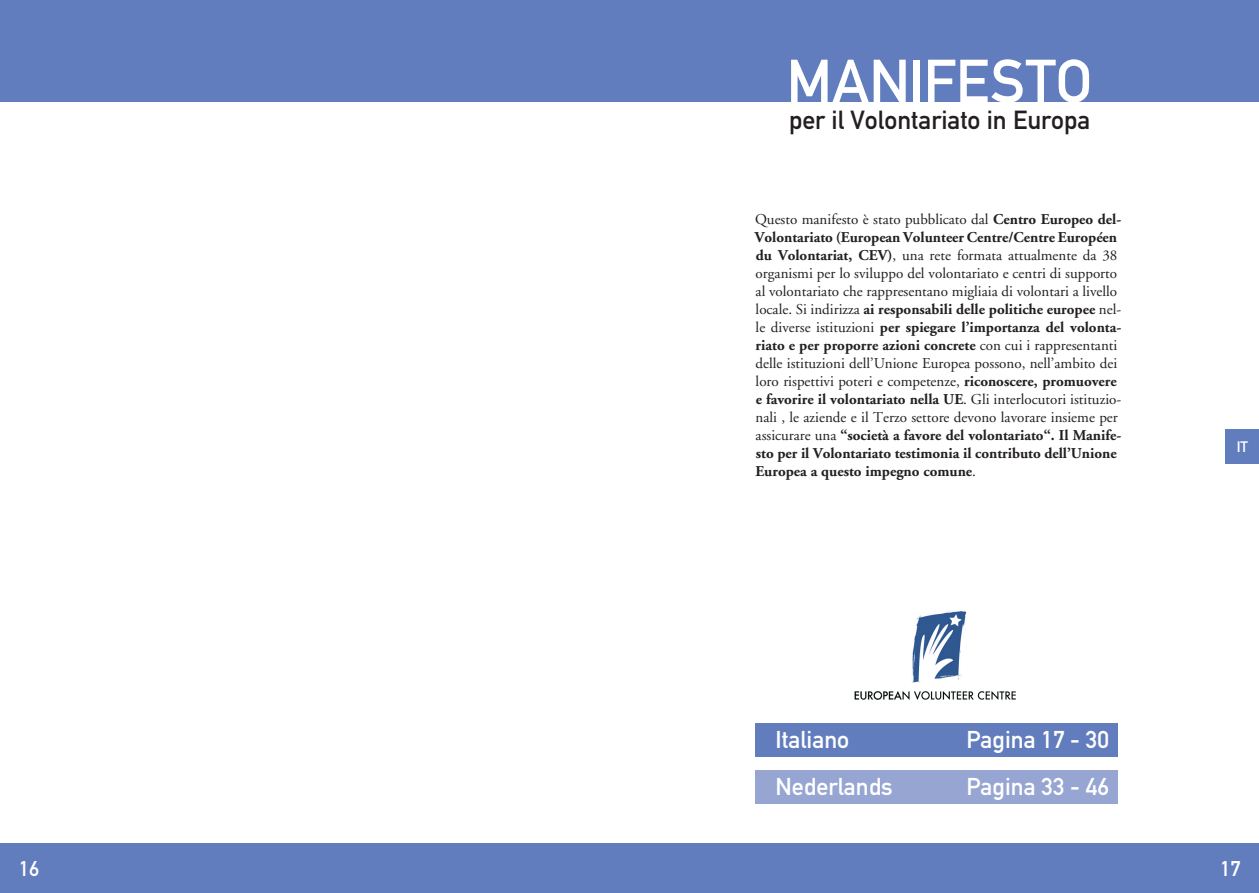
<style>
.page{position:relative;width:1259px;height:893px;background:#fff}
.page>*{position:absolute;margin:0;border:0;box-sizing:border-box;transform-origin:0 0}
.t1{font:60px "DIN Mittelschrift LT";color:#fff}
.t2{font:25.8px "DIN Mittelschrift LT";color:#231f20}
.t3{font:24px "DIN Mittelschrift LT";color:#fff}
.t4{font:21px "DIN Mittelschrift LT";color:#fff}
.t5{font:15px/18px "Adobe Garamond LT";color:#231f20}
.t6{font:15px "DIN Mittelschrift LT";color:#fff}
.s1{font-weight:700}
</style>
<div class="page">
<div style="left:0;top:0;width:629px;height:102px;background:#627dbd"></div>
<div style="left:0;top:843px;width:629px;height:50px;background:#627dbd"></div>
<div style="left:1225px;top:429px;width:34px;height:34px;background:#627dbd"></div>
<div style="left:629px;top:0;width:630px;height:102px;background:#627dbd"></div>
<div style="left:629px;top:843px;width:630px;height:50px;background:#627dbd"></div>
<div style="left:755px;top:723px;width:363px;height:33px;background:#627dbd"></div>
<div style="left:755px;top:770px;width:363px;height:34px;background:#96a5d2"></div>
<img style="left:912px;top:611px;width:54px;height:72px">
<img style="left:854px;top:691px;width:161px;height:9px">
<h1 class="t1" style="left:786px;top:59px;width:307px">MANIFESTO</h1>
<h2 class="t2" style="left:789px;top:111px;width:303px">per il Volontariato in Europa</h2>
<p class="t5" style="left:755px;top:211px;width:368px">Questo manifesto è stato pubblicato dal <span class="s1">Centro Europeo del-Volontariato (European Volunteer Centre/Centre Européen du Volontariat, CEV)</span>, una rete formata attualmente da 38 organismi per lo sviluppo del volontariato e centri di supporto al volontariato che rappresentano migliaia di volontari a livello locale. Si indirizza <span class="s1">ai responsabili delle politiche europee</span> nel&shy;le diverse istituzioni <span class="s1">per spiegare l’importanza del volonta&shy;riato e per proporre azioni concrete</span> con cui i rappresentanti delle istituzioni dell’Unione Europea possono, nell’ambito dei loro rispettivi poteri e competenze, <span class="s1">riconoscere, promuovere e favorire il volontariato nella UE</span>. Gli interlocutori istituzio&shy;nali , le aziende e il Terzo settore devono lavorare insieme per assicurare una <span class="s1">“società a favore del volontariato“. Il Manife&shy;sto per il Volontariato testimonia il contributo dell’Unione Europea a questo impegno comune</span>.</p>
<h3 class="t3" style="left:775px;top:731px;width:75px">Italiano</h3>
<h3 class="t3" style="left:966px;top:731px;width:144px">Pagina 17 - 30</h3>
<h3 class="t3" style="left:775px;top:778px;width:119px">Nederlands</h3>
<h3 class="t3" style="left:966px;top:778px;width:144px">Pagina 33 - 46</h3>
<p class="t6" style="left:1236px;top:441px;width:13px">IT</p>
<h3 class="t4" style="left:19px;top:861px;width:22px">16</h3>
<h3 class="t4" style="left:1220px;top:861px;width:22px">17</h3>
</div>
